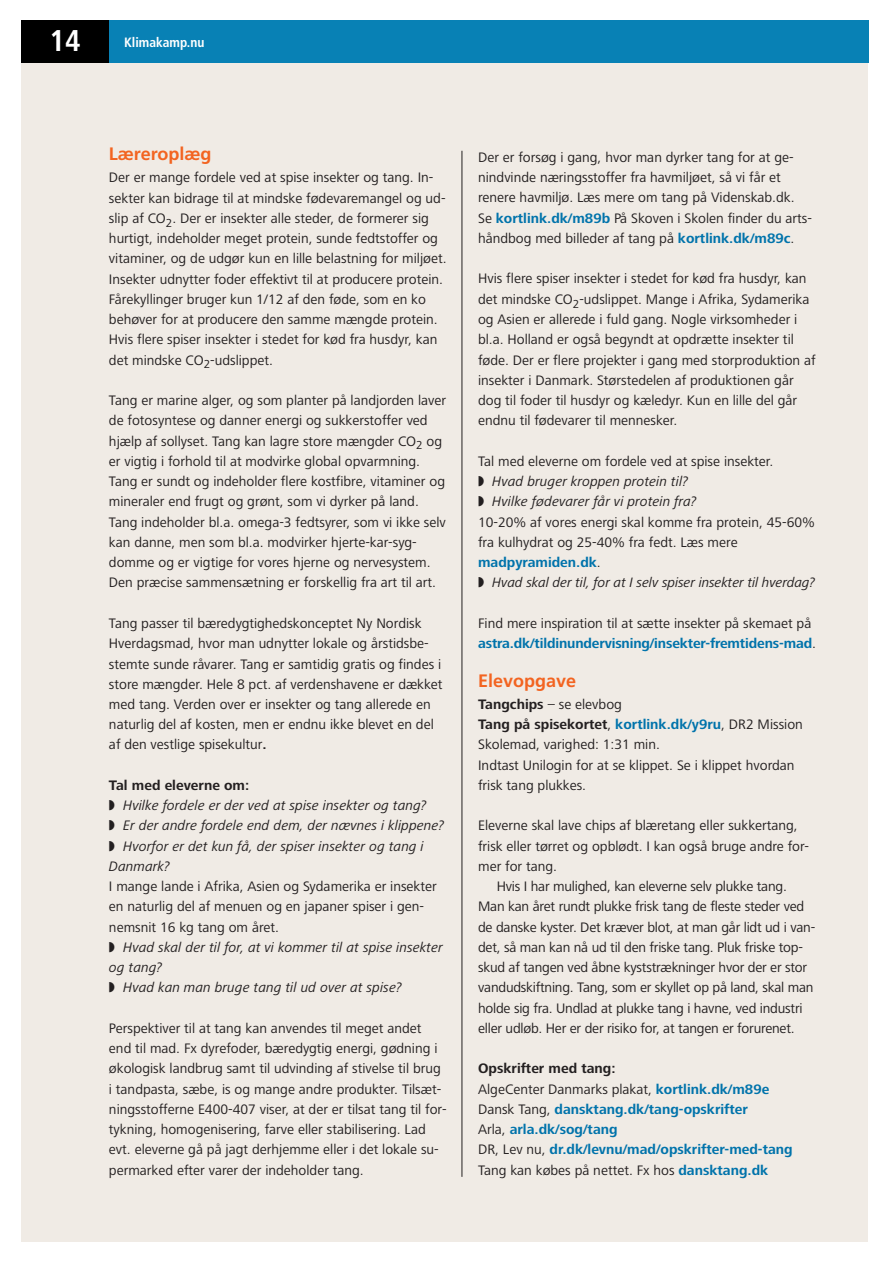
<style>
.page{position:relative;width:893px;height:1264px;background:#fff}
.page>*{position:absolute;margin:0;border:0;box-sizing:border-box;transform-origin:0 0}
.t1{font:700 condensed 30px "Frutiger LT Std";color:#fff}
.t2{font:700 18px "Frutiger LT Std";color:#f36421}
.t3{font:14.25px/20.2px "Frutiger Next LT";color:#231f20}
.t4{font:700 14.25px/20.2px "Frutiger Next LT";color:#0073ab}
.t5{font:italic 14.25px/20.2px "Frutiger Next LT";color:#231f20}
.t6{font:italic 14.1px "Frutiger Next LT";letter-spacing:-.01em;color:#231f20}
.t7{font:700 condensed 13.5px "Frutiger LT Std";color:#fff}
.s1{font-weight:700}
.s2{font-weight:700;font-style:normal}
.s3{font-style:italic}
.s4{font-weight:700;color:#0073ab}
.s5{font-weight:400;color:#231f20}
.s6{color:#231f20}
</style>
<div class="page">
<div style="left:21px;top:54px;width:847px;height:1188px;background:#f0ebe5"></div>
<div style="left:21px;top:20px;width:847px;height:42px;background:#0881b5"></div>
<div style="left:21px;top:20px;width:88px;height:42px;background:#000"></div>
<hr style="left:462px;top:151px;width:1px;height:1026px;background:#231f20">
<h1 class="t1" style="left:50px;top:23px;width:33px">14</h1>
<p class="t7" style="left:124px;top:34px;width:82px">Klimakamp.nu</p>
<p class="t2" style="left:109px;top:147px;width:104px">Læreroplæg</p>
<p class="t3" style="left:109px;top:167px;width:339px">Der er mange fordele ved at spise insekter og tang. In&shy;sekter kan bidrage til at mindske fødevaremangel og ud&shy;slip af CO<sub>2</sub>. Der er insekter alle steder, de formerer sig hurtigt, indeholder meget protein, sunde fedtstoffer og vitaminer, og de udgør kun en lille belastning for miljøet.<br>Insekter udnytter foder effektivt til at producere protein.<br>Fårekyllinger bruger kun 1/12 af den føde, som en ko behøver for at producere den samme mængde protein.<br>Hvis flere spiser insekter i stedet for kød fra husdyr, kan det mindske CO<sub>2</sub>-udslippet.</p>
<p class="t3" style="left:109px;top:390px;width:339px">Tang er marine alger, og som planter på landjorden laver de fotosyntese og danner energi og sukkerstoffer ved hjælp af sollyset. Tang kan lagre store mængder CO<sub>2</sub> og er vigtig i forhold til at modvirke global opvarmning.<br>Tang er sundt og indeholder flere kostfibre, vitaminer og mineraler end frugt og grønt, som vi dyrker på land.<br>Tang indeholder bl.a. omega-3 fedtsyrer, som vi ikke selv kan danne, men som bl.a. modvirker hjerte-kar-syg&shy;domme og er vigtige for vores hjerne og nervesystem.<br>Den præcise sammensætning er forskellig fra art til art.</p>
<p class="t3" style="left:109px;top:613px;width:335px">Tang passer til bæredygtighedskonceptet Ny Nordisk Hverdagsmad, hvor man udnytter lokale og årstidsbe&shy;stemte sunde råvarer. Tang er samtidig gratis og findes i store mængder. Hele 8 pct. af verdenshavene er dækket med tang. Verden over er insekter og tang allerede en naturlig del af kosten, men er endnu ikke blevet en del af den vestlige spisekultur<span class="s1">.</span></p>
<p class="t5" style="left:109px;top:775px;width:337px"><span class="s2">Tal med eleverne om:<br></span>◗ Hvilke fordele er der ved at spise insekter og tang?<br>◗ Er der andre fordele end dem, der nævnes i klippene? ◗ Hvorfor er det kun få, der spiser insekter og tang i Danmark?</p>
<p class="t3" style="left:109px;top:876px;width:335px">I mange lande i Afrika, Asien og Sydamerika er insekter en naturlig del af menuen og en japaner spiser i gen&shy;nemsnit 16 kg tang om året.<br>◗ <span class="s3">Hvad skal der til for, at vi kommer til at spise insekter og tang?<br></span>◗ <span class="s3">Hvad kan man bruge tang til ud over at spise?</span></p>
<p class="t3" style="left:109px;top:1018px;width:339px">Perspektiver til at tang kan anvendes til meget andet end til mad. Fx dyrefoder, bæredygtig energi, gødning i økologisk landbrug samt til udvinding af stivelse til brug i tandpasta, sæbe, is og mange andre produkter. Tilsæt&shy;ningsstofferne E400-407 viser, at der er tilsat tang til for&shy;tykning, homogenisering, farve eller stabilisering. Lad evt. eleverne gå på jagt derhjemme eller i det lokale su&shy;permarked efter varer der indeholder tang.</p>
<p class="t3" style="left:478px;top:147px;width:335px">Der er forsøg i gang, hvor man dyrker tang for at ge&shy;nindvinde næringsstoffer fra havmiljøet, så vi får et renere havmiljø. Læs mere om tang på Videnskab.dk.<br>Se <span class="s4">kortlink.dk/m89b</span> På Skoven i Skolen finder du arts&shy;håndbog med billeder af tang på <span class="s4">kortlink.dk/m89c</span>.</p>
<p class="t3" style="left:478px;top:269px;width:339px">Hvis flere spiser insekter i stedet for kød fra husdyr, kan det mindske CO<sub>2</sub>-udslippet. Mange i Afrika, Sydamerika og Asien er allerede i fuld gang. Nogle virksomheder i bl.a. Holland er også begyndt at opdrætte insekter til føde. Der er flere projekter i gang med storproduktion af insekter i Danmark. Størstedelen af produktionen går dog til foder til husdyr og kæledyr. Kun en lille del går endnu til fødevarer til mennesker.</p>
<p class="t3" style="left:478px;top:451px;width:338px">Tal med eleverne om fordele ved at spise insekter.<br>◗ <span class="s3">Hvad bruger kroppen protein til?<br></span>◗ <span class="s3">Hvilke fødevarer får vi protein fra?<br></span>10-20% af vores energi skal komme fra protein, 45-60% fra kulhydrat og 25-40% fra fedt. Læs mere <span class="s4">madpyramiden.dk</span>.</p>
<p class="t6" style="left:478px;top:575px;width:339px">◗ Hvad skal der til, for at I selv spiser insekter til hverdag?</p>
<p class="t4" style="left:478px;top:613px;width:339px"><span class="s5">Find mere inspiration til at sætte insekter på skemaet på </span>astra.dk/tildinundervisning/insekter-fremtidens-mad<span class="s5">.</span></p>
<p class="t2" style="left:478px;top:673px;width:100px">Elevopgave</p>
<p class="t3" style="left:478px;top:694px;width:326px"><span class="s1">Tangchips</span> – se elevbog<br><span class="s1">Tang på spisekortet</span>, <span class="s4">kortlink.dk/y9ru</span>, DR2 Mission Skolemad, varighed: 1:31 min.<br>Indtast Unilogin for at se klippet. Se i klippet hvordan frisk tang plukkes.</p>
<p class="t3" style="left:478px;top:815px;width:321px">Eleverne skal lave chips af blæretang eller sukkertang,</p>
<p class="t3" style="left:478px;top:836px;width:333px">frisk eller tørret og opblødt. I kan også bruge andre for-</p>
<p class="t3" style="left:478px;top:856px;width:80px">mer for tang.</p>
<p class="t3" style="left:497px;top:876px;width:292px">Hvis I har mulighed, kan eleverne selv plukke tang.</p>
<p class="t3" style="left:478px;top:896px;width:328px">Man kan året rundt plukke frisk tang de fleste steder ved</p>
<p class="t3" style="left:478px;top:917px;width:339px">de danske kyster. Det kræver blot, at man går lidt ud i van-</p>
<p class="t3" style="left:478px;top:937px;width:326px">det, så man kan nå ud til den friske tang. Pluk friske top-</p>
<p class="t3" style="left:478px;top:957px;width:331px">skud af tangen ved åbne kyststrækninger hvor der er stor</p>
<p class="t3" style="left:478px;top:977px;width:337px">vandudskiftning. Tang, som er skyllet op på land, skal man</p>
<p class="t3" style="left:478px;top:998px;width:326px">holde sig fra. Undlad at plukke tang i havne, ved industri</p>
<p class="t3" style="left:478px;top:1018px;width:318px">eller udløb. Her er der risiko for, at tangen er forurenet.</p>
<p class="t4" style="left:478px;top:1058px;width:316px"><span class="s6">Opskrifter med tang:<br></span><span class="s5">AlgeCenter Danmarks plakat,</span> kortlink.dk/m89e <span class="s5">Dansk Tang,</span> dansktang.dk/tang-opskrifter<br><span class="s5">Arla,</span> arla.dk/sog/tang<br><span class="s5">DR, Lev nu,</span> dr.dk/levnu/mad/opskrifter-med-tang <span class="s5">Tang kan købes på nettet. Fx hos</span> dansktang.dk</p>
</div>
